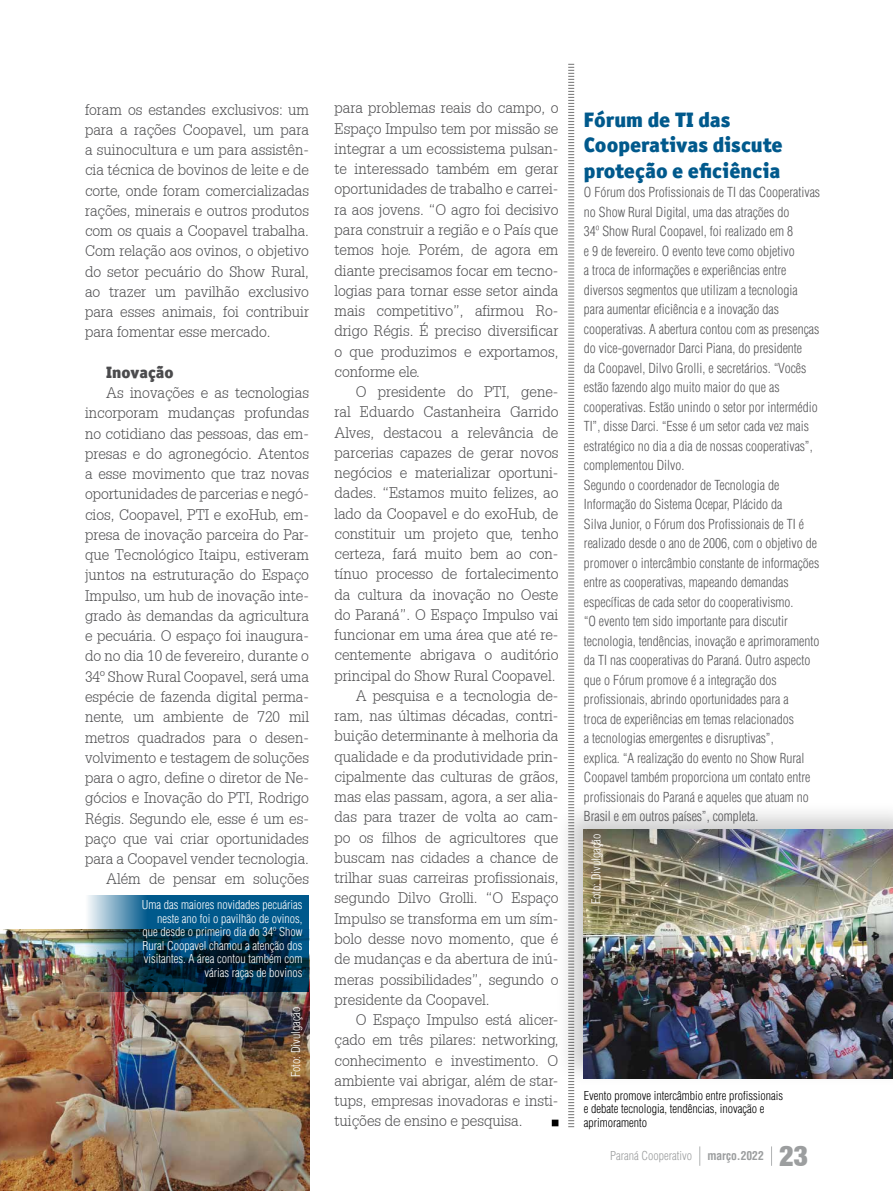
<style>
.page{position:relative;width:893px;height:1191px;background:#fff}
.page>*{position:absolute;margin:0;border:0;box-sizing:border-box;transform-origin:0 0}
.t1{font:30px "Sans Black Cond";color:#9c9e9f}
.t2{font:900 21px/25.2px "Officina Sans ITC Std";color:#00598c}
.t3{font:900 16.5px "Officina Sans ITC Std";color:#4b4b4d}
.t4{font:300 15px/20.2px "Installation Light S Si";color:#4b4b4d;text-align:justify}
.t5{font:300 condensed 13.5px/19.5px "Helvetica";color:#58585a}
.t6{font:300 condensed 12px/13.5px "Helvetica";color:#fff;text-align:right}
.t7{font:300 condensed 12px/13.5px "Helvetica";color:#000}
.t8{font:300 condensed 12px "Helvetica";color:#9c9e9f}
.t9{font:700 condensed 12px "Helvetica";color:#9c9e9f}
</style>
<div class="page">
<svg style="left:699px;top:1146px;width:1px;height:19px"></svg>
<svg style="left:771px;top:1146px;width:1px;height:19px"></svg>
<div style="left:552px;top:1119px;width:6px;height:7px;border:1px solid #000"></div>
<div style="left:554px;top:800px;width:339px;height:287px;background:#000;opacity:.2"></div>
<img style="left:584px;top:829px;width:309px;height:249px">
<svg style="left:567px;top:63px;width:8px;height:1064px"></svg>
<img style="left:0;top:930px;width:309px;height:261px">
<img style="left:85px;top:895px;width:224px;height:96px">
<p class="t4" style="left:85px;top:99px;width:225px">foram os estandes exclusivos: um para a rações Coopavel, um para a suinocultura e um para assistên&shy;cia técnica de bovinos de leite e de corte, onde foram comercializadas rações, minerais e outros produtos com os quais a Coopavel trabalha.<br>Com relação aos ovinos, o objetivo do setor pecuário do Show Rural, ao trazer um pavilhão exclusivo para esses animais, foi contribuir para fomentar esse mercado.</p>
<p class="t3" style="left:106px;top:361px;width:69px">Inovação</p>
<p class="t4" style="left:85px;top:382px;width:225px;text-align:right">As inovações e as tecnologias incorporam mudanças profundas no cotidiano das pessoas, das em&shy;presas e do agronegócio. Atentos a esse movimento que traz novas oportunidades de parcerias e negó&shy;cios, Coopavel, PTI e exoHub, em&shy;presa de inovação parceira do Par&shy;que Tecnológico Itaipu, estiveram juntos na estruturação do Espaço<br>Impulso, um hub de inovação inte&shy;grado às demandas da agricultura e pecuária. O espaço foi inaugura&shy;do no dia 10 de fevereiro, durante o<br>34º Show Rural Coopavel, será uma espécie de fazenda digital perma&shy;nente, um ambiente de 720 mil metros quadrados para o desen&shy;volvimento e testagem de soluções para o agro, define o diretor de Ne&shy;gócios e Inovação do PTI, Rodrigo<br>Régis. Segundo ele, esse é um es&shy;paço que vai criar oportunidades para a Coopavel vender tecnologia.<br>Além de pensar em soluções</p>
<p class="t6" style="left:142px;top:898px;width:162px">Uma das maiores novidades pecuárias neste ano foi o pavilhão de ovinos, que desde o primeiro dia do 34º Show Rural Coopavel chamou a atenção dos visitantes. A área contou também com várias raças de bovinos</p>
<p class="t6" style="left:289px;top:1077px;width:72px;rotate:-90deg">Foto: Divulgação</p>
<p class="t4" style="left:334px;top:98px;width:225px">para problemas reais do campo, o Espaço Impulso tem por missão se integrar a um ecossistema pulsan&shy;te interessado também em gerar oportunidades de trabalho e carrei&shy;ra aos jovens. “O agro foi decisivo para construir a região e o País que temos hoje. Porém, de agora em diante precisamos focar em tecno&shy;logias para tornar esse setor ainda mais competitivo”, afirmou Ro&shy;drigo Régis. É preciso diversificar o que produzimos e exportamos, conforme ele.</p>
<p class="t4" style="left:356px;top:381px;width:204px">O presidente do PTI, gene-</p>
<p class="t4" style="left:334px;top:402px;width:225px">ral Eduardo Castanheira Garrido</p>
<p class="t4" style="left:334px;top:422px;width:225px">Alves, destacou a relevância de</p>
<p class="t4" style="left:334px;top:442px;width:225px">parcerias capazes de gerar novos</p>
<p class="t4" style="left:334px;top:462px;width:225px">negócios e materializar oportuni-</p>
<p class="t4" style="left:334px;top:483px;width:225px">dades. “Estamos muito felizes, ao</p>
<p class="t4" style="left:334px;top:503px;width:225px">lado da Coopavel e do exoHub, de</p>
<p class="t4" style="left:334px;top:523px;width:225px">constituir um projeto que, tenho</p>
<p class="t4" style="left:334px;top:543px;width:225px">certeza, fará muito bem ao con-</p>
<p class="t4" style="left:334px;top:564px;width:225px">tínuo processo de fortalecimento</p>
<p class="t4" style="left:334px;top:584px;width:225px">da cultura da inovação no Oeste</p>
<p class="t4" style="left:334px;top:604px;width:225px">do Paraná”. O Espaço Impulso vai</p>
<p class="t4" style="left:334px;top:624px;width:225px">funcionar em uma área que até re-</p>
<p class="t4" style="left:334px;top:645px;width:225px">centemente abrigava o auditório</p>
<p class="t4" style="left:334px;top:665px;width:222px">principal do Show Rural Coopavel.</p>
<p class="t4" style="left:356px;top:685px;width:204px">A pesquisa e a tecnologia de-</p>
<p class="t4" style="left:334px;top:705px;width:225px">ram, nas últimas décadas, contri-</p>
<p class="t4" style="left:334px;top:726px;width:225px">buição determinante à melhoria da</p>
<p class="t4" style="left:334px;top:746px;width:225px">qualidade e da produtividade prin-</p>
<p class="t4" style="left:334px;top:766px;width:225px">cipalmente das culturas de grãos,</p>
<p class="t4" style="left:334px;top:786px;width:225px">mas elas passam, agora, a ser alia-</p>
<p class="t4" style="left:334px;top:807px;width:225px">das para trazer de volta ao cam-</p>
<p class="t4" style="left:334px;top:827px;width:225px">po os filhos de agricultores que</p>
<p class="t4" style="left:334px;top:847px;width:225px">buscam nas cidades a chance de</p>
<p class="t4" style="left:334px;top:867px;width:225px">trilhar suas carreiras profissionais,</p>
<p class="t4" style="left:334px;top:888px;width:225px">segundo Dilvo Grolli. “O Espaço</p>
<p class="t4" style="left:334px;top:908px;width:225px">Impulso se transforma em um sím-</p>
<p class="t4" style="left:334px;top:928px;width:225px">bolo desse novo momento, que é</p>
<p class="t4" style="left:334px;top:948px;width:225px">de mudanças e da abertura de inú-</p>
<p class="t4" style="left:334px;top:969px;width:225px">meras possibilidades”, segundo o</p>
<p class="t4" style="left:334px;top:989px;width:157px">presidente da Coopavel.</p>
<p class="t4" style="left:356px;top:1009px;width:204px">O Espaço Impulso está alicer-</p>
<p class="t4" style="left:334px;top:1029px;width:225px">çado em três pilares: networking,</p>
<p class="t4" style="left:334px;top:1050px;width:225px">conhecimento e investimento. O</p>
<p class="t4" style="left:334px;top:1070px;width:225px">ambiente vai abrigar, além de star-</p>
<p class="t4" style="left:334px;top:1090px;width:225px">tups, empresas inovadoras e insti-</p>
<p class="t4" style="left:334px;top:1110px;width:190px">tuições de ensino e pesquisa.</p>
<h2 class="t2" style="left:584px;top:107px;width:200px">Fórum de TI das<br>Cooperativas discute proteção e eficiência</h2>
<p class="t5" style="left:584px;top:182px;width:238px">O Fórum dos Profissionais de TI das Cooperativas no Show Rural Digital, uma das atrações do<br>34º Show Rural Coopavel, foi realizado em 8<br>e 9 de fevereiro. O evento teve como objetivo<br>a troca de informações e experiências entre diversos segmentos que utilizam a tecnologia para aumentar eficiência e a inovação das cooperativas. A abertura contou com as presenças do vice-governador Darci Piana, do presidente<br>da Coopavel, Dilvo Grolli, e secretários. “Vocês estão fazendo algo muito maior do que as cooperativas. Estão unindo o setor por intermédio TI”, disse Darci. “Esse é um setor cada vez mais estratégico no dia a dia de nossas cooperativas”, complementou Dilvo.<br>Segundo o coordenador de Tecnologia de Informação do Sistema Ocepar, Plácido da<br>Silva Junior, o Fórum dos Profissionais de TI é realizado desde o ano de 2006, com o objetivo de promover o intercâmbio constante de informações entre as cooperativas, mapeando demandas específicas de cada setor do cooperativismo.<br>“O evento tem sido importante para discutir tecnologia, tendências, inovação e aprimoramento da TI nas cooperativas do Paraná. Outro aspecto que o Fórum promove é a integração dos profissionais, abrindo oportunidades para a<br>troca de experiências em temas relacionados<br>a tecnologias emergentes e disruptivas”,<br>explica. “A realização do evento no Show Rural Coopavel também proporciona um contato entre profissionais do Paraná e aqueles que atuam no Brasil e em outros países”, completa.</p>
<p class="t6" style="left:589px;top:904px;width:72px;rotate:-90deg">Foto: Divulgação</p>
<p class="t7" style="left:584px;top:1088px;width:201px">Evento promove intercâmbio entre profissionais e debate tecnologia, tendências, inovação e aprimoramento</p>
<p class="t8" style="left:610px;top:1148px;width:83px">Paraná Cooperativo</p>
<p class="t9" style="left:707px;top:1148px;width:58px">março.2022</p>
<h1 class="t1" style="left:779px;top:1137px;width:30px">23</h1>
</div>
